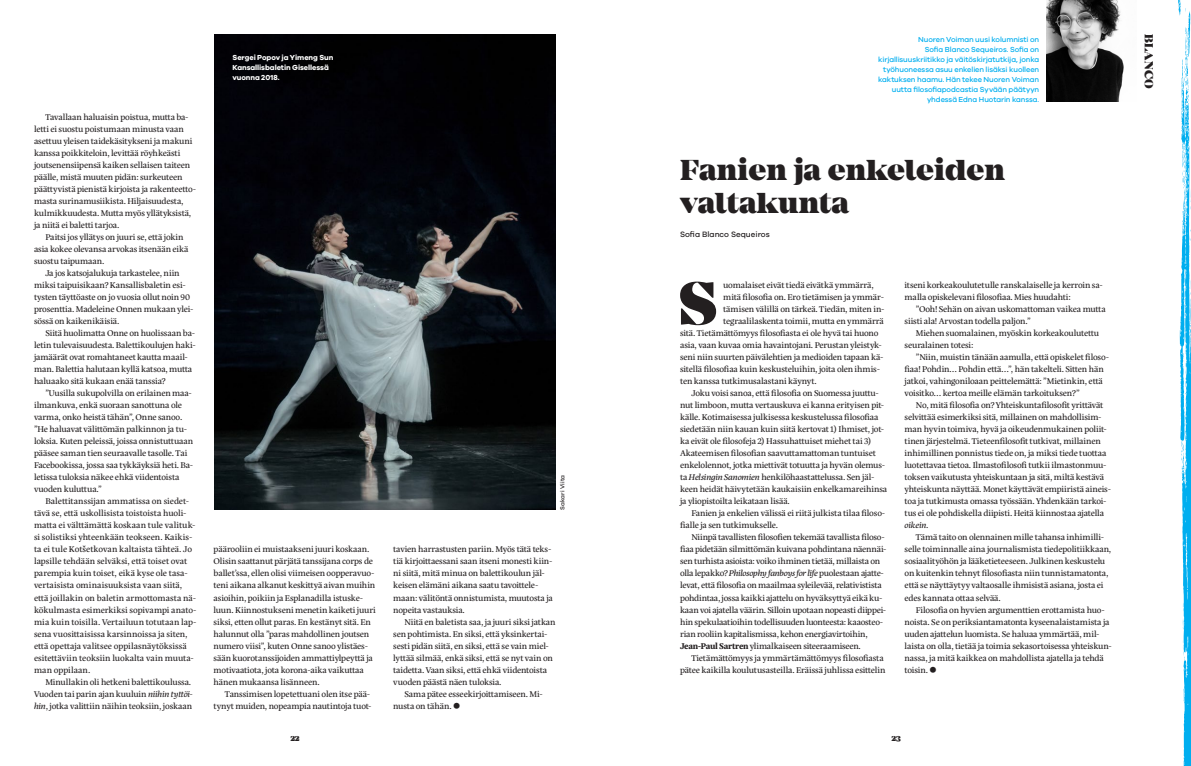
<style>
.page{position:relative;width:1191px;height:766px;background:#fff}
.page>*{position:absolute;margin:0;border:0;box-sizing:border-box;transform-origin:0 0}
.uus_leipis_anfangi{font:900 62.2px "Mirador";color:#231f20}
.pienempi_väliotsikko{font:900 30px/33px "Mirador";color:#231f20}
.uus_nosto{font:900 12.3px "Mirador";letter-spacing:.01em;color:#231f20}
.Leipis_sisennetty{font:8.5px/12px "Eskorte Latin";letter-spacing:-.02em;color:#231f20}
.Leipis_sisennetty-2{font:8.5px/12px "Eskorte Latin";color:#231f20}
.uus_leipis_anfangi-2{font:8.5px "Eskorte Latin";letter-spacing:-.02em;color:#231f20}
.t1{font:900 8.5px "Mirador";color:#231f20}
.Kredut_inkun_perässä{font:500 8px "Galano Grotesque";color:#231f20}
.uus_pieni_sininen_te{font:500 7.5px/10px "Galano Grotesque";letter-spacing:-.015em;color:#00aeef;text-align:right}
.kuvateksti{font:700 7.5px/10px "Galano Grotesque";letter-spacing:-.01em;color:#fff}
.kuvakredut{font:500 6px "Galano Grotesque";letter-spacing:.005em;color:#231f20}
.s1{font-style:italic}
.s2{font-family:"Mirador";font-weight:900;font-size:16px}
.s3{font-weight:700}
</style>
<div class="page">
<img style="left:1046px;top:0;width:78px;height:102px">
<svg style="left:1178px;top:0;width:13px;height:765px"></svg>
<img style="left:214px;top:34px;width:342px;height:475px">
<p class="Leipis_sisennetty" style="left:34px;top:111px;width:164px;text-indent:11px">Tavallaan haluaisin poistua, mutta ba&shy;letti ei suostu poistumaan minusta vaan asettuu yleisen taidekäsitykseni ja makuni kanssa poikkiteloin, levittää röyhkeästi joutsenensiipensä kaiken sellaisen taiteen päälle, mistä muuten pidän: surkeuteen päättyvistä pienistä kirjoista ja rakenteetto&shy;masta surinamusiikista. Hiljaisuudesta, kulmikkuudesta. Mutta myös yllätyksistä, ja niitä ei baletti tarjoa.</p>
<p class="Leipis_sisennetty" style="left:34px;top:231px;width:156px;text-indent:11px">Paitsi jos yllätys on juuri se, että jokin asia kokee olevansa arvokas itsenään eikä suostu taipumaan.</p>
<p class="Leipis_sisennetty" style="left:34px;top:267px;width:161px;text-indent:11px">Ja jos katsojalukuja tarkastelee, niin miksi taipuisikaan? Kansallisbaletin esi&shy;tysten täyttöaste on jo vuosia ollut noin 90 prosenttia. Madeleine Onnen mukaan ylei&shy;sössä on kaikenikäisiä.</p>
<p class="Leipis_sisennetty" style="left:34px;top:327px;width:163px;text-indent:11px">Siitä huolimatta Onne on huolissaan ba&shy;letin tulevaisuudesta. Balettikoulujen haki&shy;jamäärät ovat romahtaneet kautta maail&shy;man. Balettia halutaan kyllä katsoa, mutta haluaako sitä kukaan enää tanssia?</p>
<p class="Leipis_sisennetty" style="left:34px;top:387px;width:161px;text-indent:11px">”Uusilla sukupolvilla on erilainen maa&shy;ilmankuva, enkä suoraan sanottuna ole varma, onko heistä tähän”, Onne sanoo. ”He haluavat välittömän palkinnon ja tu&shy;loksia. Kuten peleissä, joissa onnistuttuaan pääsee saman tien seuraavalle tasolle. Tai Facebookissa, jossa saa tykkäyksiä heti. Ba&shy;letissa tuloksia näkee ehkä viidentoista vuoden kuluttua.”</p>
<p class="Leipis_sisennetty-2" style="left:34px;top:495px;width:164px;text-indent:11px">Balettitanssijan ammatissa on siedet&shy;tävä se, että uskollisista toistoista huoli&shy;matta ei välttämättä koskaan tule valituk&shy;si solistiksi yhteenkään teokseen. Kaikis&shy;ta ei tule Kotšetkovan kaltaista tähteä. Jo lapsille tehdään selväksi, että toiset ovat parempia kuin toiset, eikä kyse ole tasa&shy;vertaisista ominaisuuksista vaan siitä, että joillakin on baletin armottomasta nä&shy;kökulmasta esimerkiksi sopivampi anato&shy;mia kuin toisilla. Vertailuun totutaan lap&shy;sena vuosittaisissa karsinnoissa ja siten, että opettaja valitsee oppilasnäytöksissä esitettäviin teoksiin luokalta vain muuta&shy;man oppilaan.</p>
<p class="Leipis_sisennetty" style="left:34px;top:675px;width:160px;text-indent:11px">Minullakin oli hetkeni balettikoulussa.<br>Vuoden tai parin ajan kuuluin <span class="s1">niihin tyttöi&shy;hin</span>, jotka valittiin näihin teoksiin, joskaan</p>
<p class="kuvateksti" style="left:232px;top:52px;width:102px">Sergei Popov ja Yimeng Sun<br>Kansallisbaletin Gisellessä vuonna 2018.</p>
<p class="Leipis_sisennetty" style="left:214px;top:543px;width:164px">päärooliin ei muistaakseni juuri koskaan.<br>Olisin saattanut pärjätä tanssijana corps de ballet’ssa, ellen olisi viimeisen oopperavuo&shy;teni aikana alkanut keskittyä aivan muihin asioihin, poikiin ja Esplanadilla istuske&shy;luun. Kiinnostukseni menetin kaiketi juuri siksi, etten ollut paras. En kestänyt sitä. En halunnut olla ”paras mahdollinen joutsen numero viisi”, kuten Onne sanoo ylistäes&shy;sään kuorotanssijoiden ammattiylpeyttä ja motivaatiota, jota korona-aika vaikuttaa hänen mukaansa lisänneen.</p>
<p class="Leipis_sisennetty" style="left:214px;top:687px;width:159px;text-align:right">Tanssimisen lopetettuani olen itse pää&shy;tynyt muiden, nopeampia nautintoja tuot-</p>
<p class="kuvakredut" style="left:559px;top:509px;width:37px;rotate:-90deg">Sakari Viita</p>
<p class="Leipis_sisennetty" style="left:393px;top:543px;width:161px">tavien harrastusten pariin. Myös tätä teks&shy;tiä kirjoittaessani saan itseni monesti kiin&shy;ni siitä, mitä minua on balettikoulun jäl&shy;keisen elämäni aikana saatu tavoittele&shy;maan: välitöntä onnistumista, muutosta ja nopeita vastauksia.</p>
<p class="Leipis_sisennetty" style="left:393px;top:615px;width:164px;text-indent:11px">Niitä en baletista saa, ja juuri siksi jatkan sen pohtimista. En siksi, että yksinkertai&shy;sesti pidän siitä, en siksi, että se vain miel&shy;lyttää silmää, enkä siksi, että se nyt vain on taidetta. Vaan siksi, että ehkä viidentoista vuoden päästä näen tuloksia.</p>
<p class="Leipis_sisennetty" style="left:393px;top:687px;width:151px;text-indent:11px">Sama pätee esseekirjoittamiseen. Mi&shy;nusta on tähän. <span class="s2">•</span></p>
<p class="uus_pieni_sininen_te" style="left:878px;top:34px;width:163px">Nuoren Voiman uusi kolumnisti on<br>Sofia Blanco Sequeiros. Sofia on kirjallisuuskriitikko ja väitöskirjatutkija, jonka työhuoneessa asuu enkelien lisäksi kuolleen kaktuksen haamu. Hän tekee Nuoren Voiman uutta filosofiapodcastia Syvään päätyyn yhdessä Edna Huotarin kanssa.</p>
<p class="uus_nosto" style="left:1156px;top:34px;width:56px;rotate:90deg">BLANCO</p>
<p class="pienempi_väliotsikko" style="left:680px;top:154px;width:326px">Fanien ja enkeleiden valtakunta</p>
<p class="Kredut_inkun_perässä" style="left:680px;top:230px;width:91px">Sofia Blanco Sequeiros</p>
<p class="uus_leipis_anfangi" style="left:679px;top:266px;width:40px">S</p>
<p class="uus_leipis_anfangi-2" style="left:723px;top:280px;width:152px">uomalaiset eivät tiedä eivätkä ymmärrä,</p>
<p class="uus_leipis_anfangi-2" style="left:723px;top:292px;width:162px">mitä filosofia on. Ero tietämisen ja ymmär-</p>
<p class="uus_leipis_anfangi-2" style="left:723px;top:304px;width:163px">tämisen välillä on tärkeä. Tiedän, miten in-</p>
<p class="uus_leipis_anfangi-2" style="left:723px;top:316px;width:162px">tegraalilaskenta toimii, mutta en ymmärrä</p>
<p class="uus_leipis_anfangi-2" style="left:680px;top:328px;width:200px">sitä. Tietämättömyys filosofiasta ei ole hyvä tai huono</p>
<p class="uus_leipis_anfangi-2" style="left:680px;top:340px;width:203px">asia, vaan kuvaa omia havaintojani. Perustan yleistyk-</p>
<p class="uus_leipis_anfangi-2" style="left:680px;top:352px;width:205px">seni niin suurten päivälehtien ja medioiden tapaan kä-</p>
<p class="uus_leipis_anfangi-2" style="left:680px;top:364px;width:201px">sitellä filosofiaa kuin keskusteluihin, joita olen ihmis-</p>
<p class="uus_leipis_anfangi-2" style="left:680px;top:376px;width:138px">ten kanssa tutkimusalastani käynyt.</p>
<p class="Leipis_sisennetty" style="left:680px;top:387px;width:209px;text-indent:11px">Joku voisi sanoa, että filosofia on Suomessa juuttu&shy;nut limboon, mutta vertauskuva ei kanna erityisen pit&shy;källe. Kotimaisessa julkisessa keskustelussa filosofiaa siedetään niin kauan kuin siitä kertovat 1) Ihmiset, jot&shy;ka eivät ole filosofeja 2) Hassuhattuiset miehet tai 3)<br>Akateemisen filosofian saavuttamattoman tuntuiset enkelolennot, jotka miettivät totuutta ja hyvän olemus&shy;ta <span class="s1">Helsingin Sanomien</span> henkilöhaastattelussa. Sen jäl&shy;keen heidät häivytetään kaukaisiin enkelkamareihinsa ja yliopistoilta leikataan lisää.</p>
<p class="Leipis_sisennetty" style="left:680px;top:507px;width:207px;text-indent:11px">Fanien ja enkelien välissä ei riitä julkista tilaa filoso&shy;fialle ja sen tutkimukselle.</p>
<p class="Leipis_sisennetty" style="left:680px;top:531px;width:208px;text-indent:11px">Niinpä tavallisten filosofien tekemää tavallista filoso&shy;fiaa pidetään silmittömän kuivana pohdintana näennäi&shy;sen turhista asioista: voiko ihminen tietää, millaista on olla lepakko? <span class="s1">Philosophy fanboys for life</span> puolestaan ajatte&shy;levat, että filosofia on maailmaa syleilevää, relativistista pohdintaa, jossa kaikki ajattelu on hyväksyttyä eikä ku&shy;kaan voi ajatella väärin. Silloin upotaan nopeasti diippei&shy;hin spekulaatioihin todellisuuden luonteesta: kaaosteo&shy;rian rooliin kapitalismissa, kehon energiavirtoihin, <span class="s3">Jean-Paul Sartren</span> ylimalkaiseen siteeraamiseen.</p>
<p class="Leipis_sisennetty" style="left:680px;top:651px;width:207px;text-align:right">Tietämättömyys ja ymmärtämättömyys filosofiasta pätee kaikilla koulutusasteilla. Eräissä juhlissa esittelin</p>
<p class="Leipis_sisennetty" style="left:904px;top:279px;width:200px">itseni korkeakoulutetulle ranskalaiselle ja kerroin sa&shy;malla opiskelevani filosofiaa. Mies huudahti:</p>
<p class="Leipis_sisennetty" style="left:904px;top:303px;width:203px;text-indent:11px">”Ooh! Sehän on aivan uskomattoman vaikea mutta siisti ala! Arvostan todella paljon.”</p>
<p class="Leipis_sisennetty" style="left:904px;top:327px;width:196px;text-indent:11px">Miehen suomalainen, myöskin korkeakoulutettu seuralainen totesi:</p>
<p class="Leipis_sisennetty" style="left:904px;top:351px;width:206px;text-indent:11px">”Niin, muistin tänään aamulla, että opiskelet filoso&shy;fiaa! Pohdin… Pohdin että…”, hän takelteli. Sitten hän jatkoi, vahingoniloaan peittelemättä: ”Mietinkin, että voisitko… kertoa meille elämän tarkoituksen?”</p>
<p class="Leipis_sisennetty" style="left:904px;top:399px;width:208px;text-indent:11px">No, mitä filosofia on? Yhteiskuntafilosofit yrittävät selvittää esimerkiksi sitä, millainen on mahdollisim&shy;man hyvin toimiva, hyvä ja oikeudenmukainen poliit&shy;tinen järjestelmä. Tieteenfilosofit tutkivat, millainen inhimillinen ponnistus tiede on, ja miksi tiede tuottaa luotettavaa tietoa. Ilmastofilosofi tutkii ilmastonmuu&shy;toksen vaikutusta yhteiskuntaan ja sitä, miltä kestävä yhteiskunta näyttää. Monet käyttävät empiiristä aineis&shy;toa ja tutkimusta omassa työssään. Yhdenkään tarkoi&shy;tus ei ole pohdiskella diipisti. Heitä kiinnostaa ajatella <span class="s1">oikein</span>.</p>
<p class="Leipis_sisennetty" style="left:904px;top:531px;width:208px;text-indent:11px">Tämä taito on olennainen mille tahansa inhimilli&shy;selle toiminnalle aina journalismista tiedepolitiikkaan, sosiaalityöhön ja lääketieteeseen. Julkinen keskustelu on kuitenkin tehnyt filosofiasta niin tunnistamatonta, että se näyttäytyy valtaosalle ihmisistä asiana, josta ei edes kannata ottaa selvää.</p>
<p class="Leipis_sisennetty" style="left:904px;top:603px;width:209px;text-indent:11px">Filosofia on hyvien argumenttien erottamista huo&shy;noista. Se on periksiantamatonta kyseenalaistamista ja uuden ajattelun luomista. Se haluaa ymmärtää, mil&shy;laista on olla, tietää ja toimia sekasortoisessa yhteiskun&shy;nassa, ja mitä kaikkea on mahdollista ajatella ja tehdä toisin. <span class="s2">•</span></p>
<p class="t1" style="left:290px;top:733px;width:11px">22</p>
<p class="t1" style="left:891px;top:733px;width:11px">23</p>
</div>
